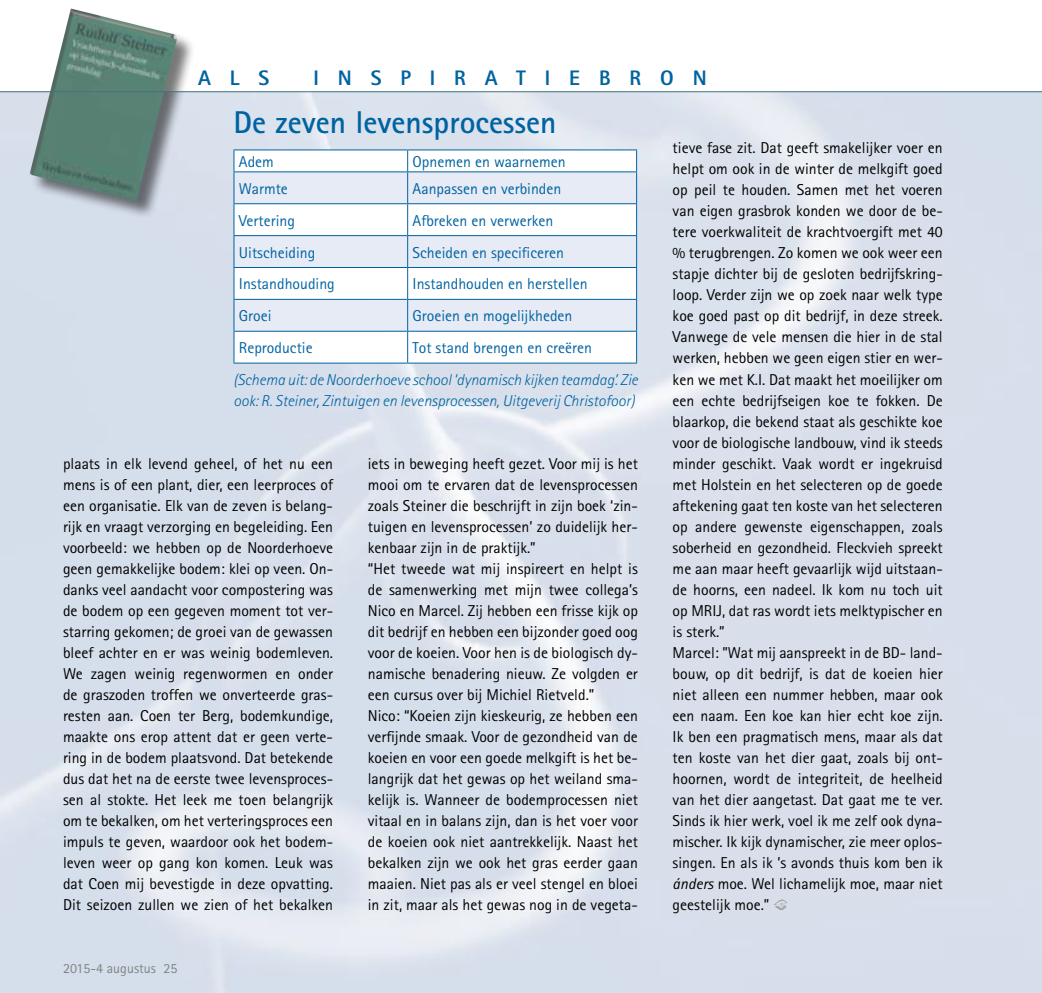
<style>
.page{position:relative;width:1042px;height:993px;background:#fff}
.page>*{position:absolute;margin:0;border:0;box-sizing:border-box;transform-origin:0 0}
.t1{font:700 31.5px "Rotis Sans Serif";color:#0063a1}
.t2{font:800 21px "Rotis Sans Serif";letter-spacing:.9em;color:#0063a1}
.t3{font:15.75px/21px "Rotis Sans Serif";color:#000}
.t4{font:15.75px "Rotis Sans Serif";color:#0063a1}
.t5{font:italic 300 15.75px/21px "Rotis Sans Serif";color:#0063a1}
.t6{font:14px "Rotis Sans Serif";color:#818383}
.s1{font-style:italic}
</style>
<div class="page">
<img style="left:0;top:92px;width:1042px;height:900px">
<div style="left:31px;top:10px;width:164px;height:210px;background:#000;opacity:.53"></div>
<img style="left:30px;top:9px;width:148px;height:192px">
<svg style="left:773px;top:899px;width:14px;height:10px"></svg>
<svg style="left:234px;top:150px;width:402px;height:212px"></svg>
<svg style="left:234px;top:172px;width:402px;height:159px;fill:#e6ebf5"></svg>
<hr style="left:233px;top:149px;width:175px;height:1px;background:#0063a1">
<svg style="left:233px;top:150px;width:1px;height:21px"></svg>
<hr style="left:408px;top:149px;width:229px;height:1px;background:#0063a1">
<svg style="left:407px;top:150px;width:1px;height:21px"></svg>
<svg style="left:636px;top:150px;width:1px;height:21px"></svg>
<hr style="left:233px;top:204px;width:1px;height:31px;background:#0063a1">
<hr style="left:407px;top:204px;width:1px;height:31px;background:#0063a1">
<hr style="left:636px;top:204px;width:1px;height:31px;background:#0063a1">
<hr style="left:233px;top:235px;width:175px;height:1px;background:#0063a1">
<hr style="left:233px;top:236px;width:1px;height:31px;background:#0063a1">
<hr style="left:408px;top:235px;width:229px;height:1px;background:#0063a1">
<hr style="left:407px;top:236px;width:1px;height:31px;background:#0063a1">
<hr style="left:636px;top:236px;width:1px;height:31px;background:#0063a1">
<hr style="left:233px;top:267px;width:175px;height:1px;background:#0063a1">
<hr style="left:233px;top:268px;width:1px;height:31px;background:#0063a1">
<hr style="left:408px;top:267px;width:229px;height:1px;background:#0063a1">
<hr style="left:407px;top:268px;width:1px;height:31px;background:#0063a1">
<hr style="left:636px;top:268px;width:1px;height:31px;background:#0063a1">
<hr style="left:233px;top:299px;width:175px;height:1px;background:#0063a1">
<hr style="left:233px;top:300px;width:1px;height:31px;background:#0063a1">
<hr style="left:408px;top:299px;width:229px;height:1px;background:#0063a1">
<hr style="left:407px;top:300px;width:1px;height:31px;background:#0063a1">
<hr style="left:636px;top:300px;width:1px;height:31px;background:#0063a1">
<hr style="left:233px;top:331px;width:175px;height:1px;background:#0063a1">
<hr style="left:233px;top:331px;width:1px;height:31px;background:#0063a1">
<hr style="left:408px;top:331px;width:229px;height:1px;background:#0063a1">
<hr style="left:407px;top:331px;width:1px;height:31px;background:#0063a1">
<hr style="left:636px;top:331px;width:1px;height:31px;background:#0063a1">
<hr style="left:233px;top:362px;width:175px;height:1px;background:#0063a1">
<hr style="left:408px;top:362px;width:229px;height:1px;background:#0063a1">
<hr style="left:233px;top:171px;width:175px;height:1px;background:#0063a1">
<hr style="left:233px;top:172px;width:1px;height:31px;background:#0063a1">
<hr style="left:408px;top:171px;width:229px;height:1px;background:#0063a1">
<hr style="left:407px;top:172px;width:1px;height:31px;background:#0063a1">
<hr style="left:636px;top:172px;width:1px;height:31px;background:#0063a1">
<hr style="left:233px;top:203px;width:175px;height:1px;background:#0063a1">
<hr style="left:408px;top:203px;width:229px;height:1px;background:#0063a1">
<hr style="left:0;top:91px;width:1042px;height:1px;background:#437581">
<h2 class="t2" style="left:198px;top:65px;width:73px">ALS</h2>
<h2 class="t2" style="left:313px;top:65px;width:395px">INSPIRATIEBRON</h2>
<h1 class="t1" style="left:233px;top:102px;width:325px">De zeven levensprocessen</h1>
<p class="t4" style="left:239px;top:152px;width:36px">Adem</p>
<p class="t4" style="left:413px;top:152px;width:155px">Opnemen en waarnemen</p>
<p class="t4" style="left:239px;top:179px;width:50px">Warmte</p>
<p class="t4" style="left:413px;top:179px;width:150px">Aanpassen en verbinden</p>
<p class="t4" style="left:239px;top:211px;width:57px">Vertering</p>
<p class="t4" style="left:413px;top:211px;width:142px">Afbreken en verwerken</p>
<p class="t4" style="left:239px;top:243px;width:78px">Uitscheiding</p>
<p class="t4" style="left:413px;top:243px;width:153px">Scheiden en specificeren</p>
<p class="t4" style="left:239px;top:275px;width:97px">Instandhouding</p>
<p class="t4" style="left:413px;top:275px;width:176px">Instandhouden en herstellen</p>
<p class="t4" style="left:239px;top:306px;width:34px">Groei</p>
<p class="t4" style="left:413px;top:306px;width:161px">Groeien en mogelijkheden</p>
<p class="t4" style="left:239px;top:338px;width:75px">Reproductie</p>
<p class="t4" style="left:413px;top:338px;width:181px">Tot stand brengen en creëren</p>
<p class="t5" style="left:233px;top:369px;width:406px">(Schema uit: de Noorderhoeve school ‘dynamisch kijken teamdag’. Zie ook: R. Steiner, Zintuigen en levensprocessen, Uitgeverij Christofoor)</p>
<p class="t3" style="left:63px;top:453px;width:272px;text-align:justify">plaats in elk levend geheel, of het nu een mens is of een plant, dier, een leerproces of een organisatie. Elk van de zeven is belang&shy;rijk en vraagt verzorging en begeleiding. Een voorbeeld: we hebben op de Noorderhoeve geen gemakkelijke bodem: klei op veen. On&shy;danks veel aandacht voor compostering was de bodem op een gegeven moment tot ver&shy;starring gekomen; de groei van de gewassen bleef achter en er was weinig bodemleven.<br>We zagen weinig regenwormen en onder de graszoden troffen we onverteerde gras&shy;resten aan. Coen ter Berg, bodemkundige, maakte ons erop attent dat er geen verte&shy;ring in de bodem plaatsvond. Dat betekende dus dat het na de eerste twee levensproces&shy;sen al stokte. Het leek me toen belangrijk om te bekalken, om het verteringsproces een impuls te geven, waardoor ook het bodem&shy;leven weer op gang kon komen. Leuk was dat Coen mij bevestigde in deze opvatting.<br>Dit seizoen zullen we zien of het bekalken</p>
<p class="t3" style="left:368px;top:452px;width:272px">iets in beweging heeft gezet. Voor mij is het mooi om te ervaren dat de levensprocessen zoals Steiner die beschrijft in zijn boek ‘zin&shy;tuigen en levensprocessen’ zo duidelijk her&shy;kenbaar zijn in de praktijk.”<br>“Het tweede wat mij inspireert en helpt is de samenwerking met mijn twee collega’s Nico en Marcel. Zij hebben een frisse kijk op dit bedrijf en hebben een bijzonder goed oog voor de koeien. Voor hen is de biologisch dy&shy;namische benadering nieuw. Ze volgden er een cursus over bij Michiel Rietveld.”<br>Nico: “Koeien zijn kieskeurig, ze hebben een verfijnde smaak. Voor de gezondheid van de koeien en voor een goede melkgift is het be&shy;langrijk dat het gewas op het weiland sma&shy;kelijk is. Wanneer de bodemprocessen niet vitaal en in balans zijn, dan is het voer voor de koeien ook niet aantrekkelijk. Naast het bekalken zijn we ook het gras eerder gaan maaien. Niet pas als er veel stengel en bloei in zit, maar als het gewas nog in de vegeta-</p>
<p class="t6" style="left:63px;top:959px;width:116px">2015-4 augustus 25</p>
<p class="t3" style="left:672px;top:137px;width:272px">tieve fase zit. Dat geeft smakelijker voer en helpt om ook in de winter de melkgift goed op peil te houden. Samen met het voeren van eigen grasbrok konden we door de be&shy;tere voerkwaliteit de krachtvoergift met 40 % terugbrengen. Zo komen we ook weer een stapje dichter bij de gesloten bedrijfskring&shy;loop. Verder zijn we op zoek naar welk type koe goed past op dit bedrijf, in deze streek.<br>Vanwege de vele mensen die hier in de stal werken, hebben we geen eigen stier en wer&shy;ken we met K.I. Dat maakt het moeilijker om een echte bedrijfseigen koe te fokken. De blaarkop, die bekend staat als geschikte koe voor de biologische landbouw, vind ik steeds minder geschikt. Vaak wordt er ingekruisd met Holstein en het selecteren op de goede aftekening gaat ten koste van het selecteren op andere gewenste eigenschappen, zoals soberheid en gezondheid. Fleckvieh spreekt me aan maar heeft gevaarlijk wijd uitstaan&shy;de hoorns, een nadeel. Ik kom nu toch uit op MRIJ, dat ras wordt iets melktypischer en is sterk.”<br>Marcel: ”Wat mij aanspreekt in de BD- land&shy;bouw, op dit bedrijf, is dat de koeien hier niet alleen een nummer hebben, maar ook een naam. Een koe kan hier echt koe zijn.<br>Ik ben een pragmatisch mens, maar als dat ten koste van het dier gaat, zoals bij ont&shy;hoornen, wordt de integriteit, de heelheid van het dier aangetast. Dat gaat me te ver.<br>Sinds ik hier werk, voel ik me zelf ook dyna&shy;mischer. Ik kijk dynamischer, zie meer oplos&shy;singen. En als ik ’s avonds thuis kom ben ik <span class="s1">ánders</span> moe. Wel lichamelijk moe, maar niet geestelijk moe.”</p>
</div>
